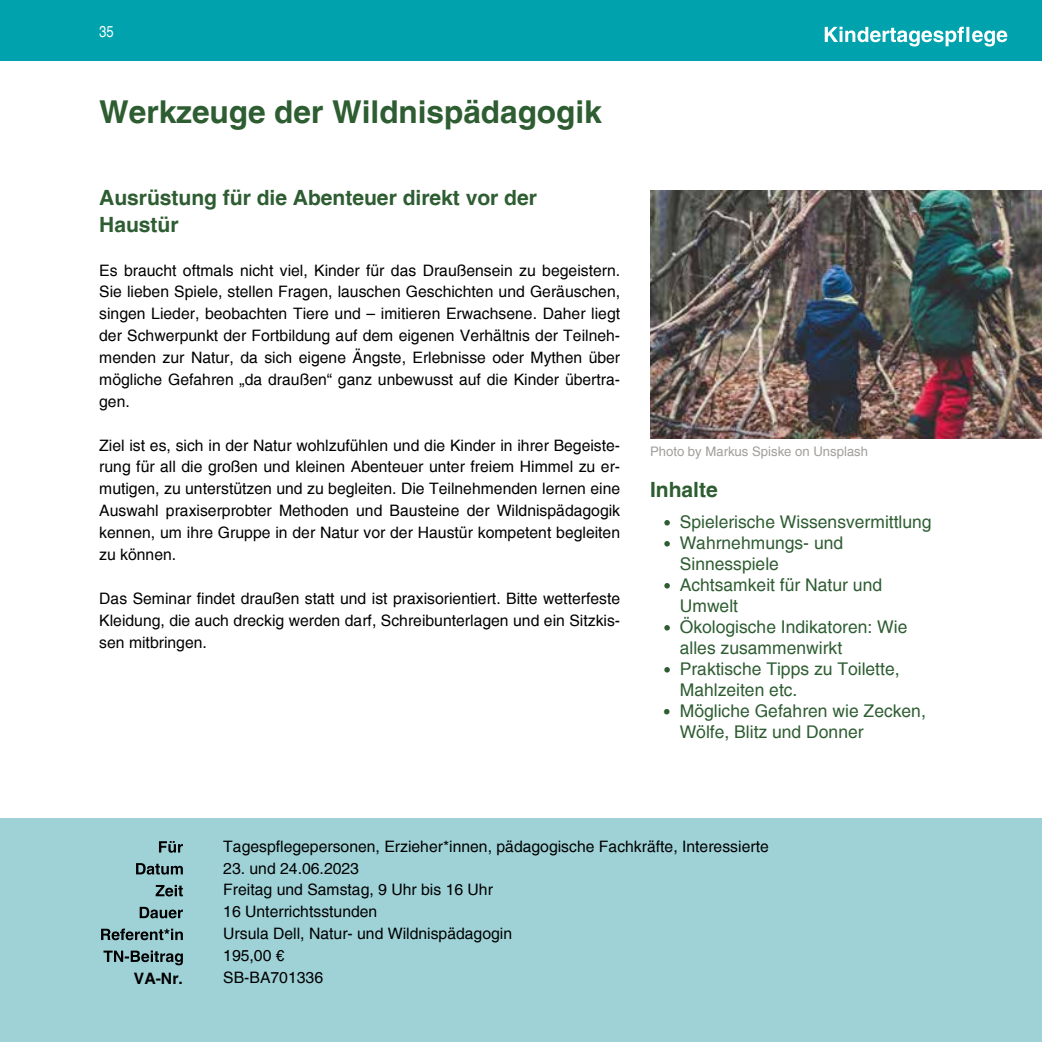
<style>
.page{position:relative;width:1042px;height:1042px;background:#fff}
.page>*{position:absolute;margin:0;border:0;box-sizing:border-box;transform-origin:0 0}
.t1{font:700 31.5px "Helvetica";color:#2e5d32}
.t2{font:700 21px/26.2px "Helvetica";color:#2e5d32}
.t3{font:17.5px/21px "Helvetica";color:#2e5d32}
.t4{font:15.75px/21.9px "Helvetica";color:#000;text-align:justify}
.t5{font:700 15.75px "Helvetica";color:#000}
.t6{font:condensed 15.75px "Helvetica";color:#fff}
.t7{font:13.12px "Helvetica";color:#a19e9c}
</style>
<div class="page">
<div style="left:0;top:818px;width:1042px;height:224px;background:#9ed2d7"></div>
<svg style="left:159px;top:841px;width:24px;height:12px"></svg>
<svg style="left:136px;top:863px;width:47px;height:11px"></svg>
<svg style="left:156px;top:885px;width:27px;height:11px"></svg>
<svg style="left:140px;top:907px;width:43px;height:11px"></svg>
<svg style="left:101px;top:928px;width:82px;height:12px"></svg>
<svg style="left:103px;top:950px;width:80px;height:15px"></svg>
<div style="left:0;top:0;width:1042px;height:61px;background:#00a3ad"></div>
<svg style="left:825px;top:27px;width:182px;height:19px"></svg>
<svg style="left:664px;top:520px;width:6px;height:5px"></svg>
<svg style="left:664px;top:541px;width:6px;height:5px"></svg>
<svg style="left:664px;top:583px;width:6px;height:5px"></svg>
<svg style="left:664px;top:625px;width:6px;height:5px"></svg>
<svg style="left:664px;top:667px;width:6px;height:5px"></svg>
<img style="left:650px;top:190px;width:392px;height:248px">
<p class="t6" style="left:99px;top:22px;width:16px">35</p>
<h1 class="t1" style="left:99px;top:92px;width:504px">Werkzeuge der Wildnispädagogik</h1>
<h2 class="t2" style="left:99px;top:185px;width:439px">Ausrüstung für die Abenteuer direkt vor der<br>Haustür</h2>
<p class="t4" style="left:99px;top:259px;width:522px">Es braucht oftmals nicht viel, Kinder für das Draußensein zu begeistern.<br>Sie lieben Spiele, stellen Fragen, lauschen Geschichten und Geräuschen, singen Lieder, beobachten Tiere und – imitieren Erwachsene. Daher liegt der Schwerpunkt der Fortbildung auf dem eigenen Verhältnis der Teilneh&shy;menden zur Natur, da sich eigene Ängste, Erlebnisse oder Mythen über mögliche Gefahren „da draußen“ ganz unbewusst auf die Kinder übertra&shy;gen.</p>
<p class="t4" style="left:99px;top:434px;width:522px">Ziel ist es, sich in der Natur wohlzufühlen und die Kinder in ihrer Begeiste&shy;rung für all die großen und kleinen Abenteuer unter freiem Himmel zu er&shy;mutigen, zu unterstützen und zu begleiten. Die Teilnehmenden lernen eine Auswahl praxiserprobter Methoden und Bausteine der Wildnispädagogik kennen, um ihre Gruppe in der Natur vor der Haustür kompetent begleiten zu können.</p>
<p class="t4" style="left:99px;top:587px;width:522px">Das Seminar findet draußen statt und ist praxisorientiert. Bitte wetterfeste Kleidung, die auch dreckig werden darf, Schreibunterlagen und ein Sitzkis&shy;sen mitbringen.</p>
<p class="t7" style="left:650px;top:444px;width:220px">Photo by Markus Spiske on Unsplash</p>
<h2 class="t2" style="left:650px;top:476px;width:69px">Inhalte</h2>
<p class="t3" style="left:680px;top:511px;width:253px">Spielerische Wissensvermittlung<br>Wahrnehmungs- und<br>Sinnesspiele<br>Achtsamkeit für Natur und<br>Umwelt<br>Ökologische Indikatoren: Wie alles zusammenwirkt<br>Praktische Tipps zu Toilette,<br>Mahlzeiten etc.<br>Mögliche Gefahren wie Zecken,<br>Wölfe, Blitz und Donner</p>
<p class="t3" style="left:664px;top:701px;width:8px">•</p>
<p class="t5" style="left:134px;top:968px;width:50px">VA-Nr.</p>
<p class="t4" style="left:223px;top:835px;width:547px">Tagespflegepersonen, Erzieher*innen, pädagogische Fachkräfte, Interessierte</p>
<p class="t4" style="left:223px;top:857px;width:290px;text-align:left">23. und 24.06.2023<br>Freitag und Samstag, 9 Uhr bis 16 Uhr<br>16 Unterrichtsstunden<br>Ursula Dell, Natur- und Wildnispädagogin<br>195,00 €<br>SB-BA701336</p>
</div>
